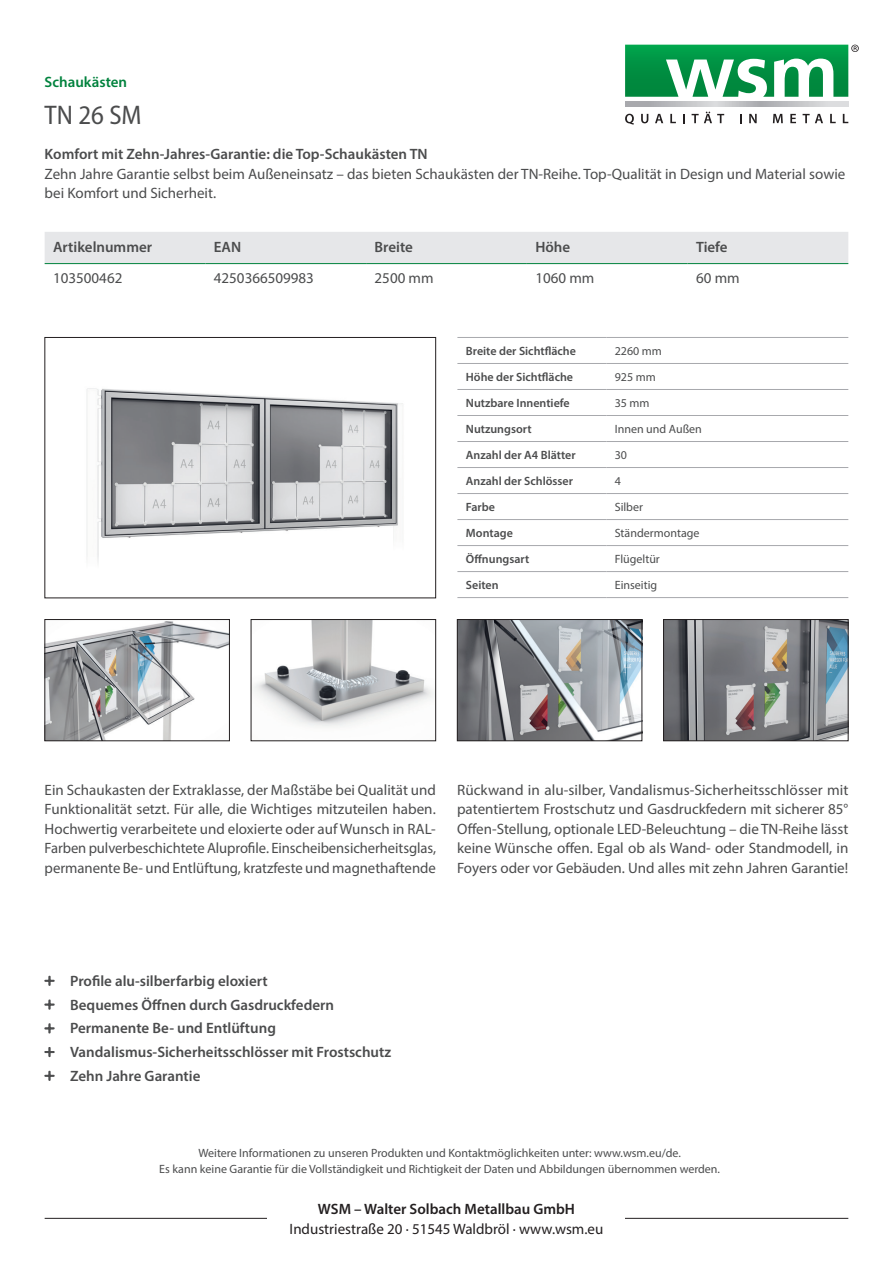
<style>
.page{position:relative;width:893px;height:1263px;background:#fff}
.page>*{position:absolute;margin:0;border:0;box-sizing:border-box;transform-origin:0 0}
.t1{font:semi-condensed 27px "Myriad Pro";color:#4b4c4d}
.t2{font:15px/19.5px "Myriad Pro";color:#4b4c4d;text-align:justify}
.t3{font:600 15px/23.7px "Myriad Pro";color:#4b4c4d}
.t4{font:15px "Myriad Pro";color:#231f20}
.t5{font:600 15px "Myriad Pro";color:#231f20}
.t6{font:600 15px "Myriad Pro";color:#00823d}
.t7{font:12px/16.5px "Myriad Pro";color:#4b4c4d;text-align:center}
.t8{font:600 12px "Myriad Pro";color:#4b4c4d}
</style>
<div class="page">
<img style="left:86px;top:388px;width:317px;height:174px">
<div style="left:45px;top:337px;width:391px;height:261px;border:1px solid #231f20"></div>
<img style="left:47px;top:621px;width:181px;height:118px">
<div style="left:45px;top:619px;width:185px;height:122px;border:1px solid #231f20"></div>
<img style="left:253px;top:621px;width:181px;height:106px">
<div style="left:251px;top:619px;width:185px;height:122px;border:1px solid #231f20"></div>
<img style="left:665px;top:621px;width:181px;height:118px">
<div style="left:663px;top:619px;width:185px;height:122px;border:1px solid #231f20"></div>
<img style="left:459px;top:621px;width:181px;height:118px">
<div style="left:457px;top:619px;width:185px;height:122px;border:1px solid #231f20"></div>
<div style="left:45px;top:232px;width:803px;height:31px;background:#e6e7e9"></div>
<hr style="left:45px;top:263px;width:160px;height:1px;background:#00823d">
<hr style="left:205px;top:263px;width:161px;height:1px;background:#00823d">
<hr style="left:366px;top:263px;width:161px;height:1px;background:#00823d">
<hr style="left:527px;top:263px;width:161px;height:1px;background:#00823d">
<hr style="left:688px;top:263px;width:160px;height:1px;background:#00823d">
<hr style="left:457px;top:337px;width:149px;height:1px;background:#a8a9ad">
<hr style="left:606px;top:337px;width:242px;height:1px;background:#a8a9ad">
<hr style="left:457px;top:363px;width:149px;height:1px;background:#a8a9ad">
<hr style="left:606px;top:363px;width:242px;height:1px;background:#a8a9ad">
<hr style="left:457px;top:389px;width:149px;height:1px;background:#a8a9ad">
<hr style="left:606px;top:389px;width:242px;height:1px;background:#a8a9ad">
<hr style="left:457px;top:415px;width:149px;height:1px;background:#a8a9ad">
<hr style="left:606px;top:415px;width:242px;height:1px;background:#a8a9ad">
<hr style="left:457px;top:441px;width:149px;height:1px;background:#a8a9ad">
<hr style="left:606px;top:441px;width:242px;height:1px;background:#a8a9ad">
<hr style="left:457px;top:467px;width:149px;height:1px;background:#a8a9ad">
<hr style="left:606px;top:467px;width:242px;height:1px;background:#a8a9ad">
<hr style="left:457px;top:493px;width:149px;height:1px;background:#a8a9ad">
<hr style="left:606px;top:493px;width:242px;height:1px;background:#a8a9ad">
<hr style="left:457px;top:519px;width:149px;height:1px;background:#a8a9ad">
<hr style="left:606px;top:519px;width:242px;height:1px;background:#a8a9ad">
<hr style="left:457px;top:545px;width:149px;height:1px;background:#a8a9ad">
<hr style="left:606px;top:545px;width:242px;height:1px;background:#a8a9ad">
<hr style="left:457px;top:571px;width:149px;height:1px;background:#a8a9ad">
<hr style="left:606px;top:571px;width:242px;height:1px;background:#a8a9ad">
<hr style="left:457px;top:597px;width:149px;height:1px;background:#a8a9ad">
<hr style="left:606px;top:597px;width:242px;height:1px;background:#a8a9ad">
<hr style="left:45px;top:1218px;width:803px;height:1px;background:#231f20">
<svg style="left:625px;top:114px;width:9px;height:11px"></svg>
<svg style="left:641px;top:114px;width:7px;height:9px"></svg>
<svg style="left:655px;top:114px;width:8px;height:9px"></svg>
<svg style="left:670px;top:114px;width:6px;height:9px"></svg>
<svg style="left:683px;top:114px;width:2px;height:9px"></svg>
<svg style="left:692px;top:112px;width:32px;height:11px"></svg>
<svg style="left:749px;top:114px;width:8px;height:9px"></svg>
<svg style="left:773px;top:114px;width:10px;height:9px"></svg>
<svg style="left:790px;top:114px;width:6px;height:9px"></svg>
<svg style="left:803px;top:114px;width:20px;height:9px"></svg>
<svg style="left:830px;top:114px;width:6px;height:9px"></svg>
<svg style="left:843px;top:114px;width:5px;height:9px"></svg>
<hr style="left:625px;top:106px;width:223px;height:1px;background:#636366">
<svg style="left:625px;top:102px;width:223px;height:4px"></svg>
<svg style="left:625px;top:45px;width:234px;height:52px"></svg>
<div style="left:268px;top:1203px;width:357px;height:30px;background:#fff"></div>
<p class="t6" style="left:45px;top:72px;width:84px">Schaukästen</p>
<h1 class="t1" style="left:45px;top:99px;width:98px">TN 26 SM</h1>
<p class="t3" style="left:45px;top:142px;width:385px">Komfort mit Zehn-Jahres-Garantie: die Top-Schaukästen TN</p>
<p class="t2" style="left:45px;top:164px;width:802px">Zehn Jahre Garantie selbst beim Außeneinsatz – das bieten Schaukästen der TN-Reihe. Top-Qualität in Design und Material sowie bei Komfort und Sicherheit.</p>
<p class="t3" style="left:53px;top:234px;width:101px">Artikelnummer</p>
<p class="t3" style="left:214px;top:234px;width:29px">EAN</p>
<p class="t3" style="left:375px;top:234px;width:40px">Breite</p>
<p class="t3" style="left:535px;top:234px;width:36px">Höhe</p>
<p class="t3" style="left:696px;top:234px;width:33px">Tiefe</p>
<p class="t2" style="left:53px;top:268px;width:71px">103500462</p>
<p class="t2" style="left:214px;top:268px;width:102px">4250366509983</p>
<p class="t2" style="left:375px;top:268px;width:60px">2500 mm</p>
<p class="t2" style="left:535px;top:268px;width:60px">1060 mm</p>
<p class="t2" style="left:696px;top:268px;width:45px">60 mm</p>
<p class="t8" style="left:466px;top:343px;width:112px">Breite der Sichtfläche</p>
<p class="t7" style="left:615px;top:342px;width:49px">2260 mm</p>
<p class="t8" style="left:466px;top:369px;width:109px">Höhe der Sichtfläche</p>
<p class="t7" style="left:615px;top:368px;width:43px">925 mm</p>
<p class="t8" style="left:466px;top:395px;width:105px">Nutzbare Innentiefe</p>
<p class="t7" style="left:615px;top:394px;width:36px">35 mm</p>
<p class="t8" style="left:466px;top:421px;width:67px">Nutzungsort</p>
<p class="t7" style="left:615px;top:420px;width:89px">Innen und Außen</p>
<p class="t8" style="left:466px;top:447px;width:111px">Anzahl der A4 Blätter</p>
<p class="t7" style="left:615px;top:446px;width:14px">30</p>
<p class="t8" style="left:466px;top:473px;width:109px">Anzahl der Schlösser</p>
<p class="t7" style="left:615px;top:472px;width:8px">4</p>
<p class="t8" style="left:466px;top:499px;width:31px">Farbe</p>
<p class="t7" style="left:615px;top:498px;width:30px">Silber</p>
<p class="t8" style="left:466px;top:525px;width:48px">Montage</p>
<p class="t7" style="left:615px;top:524px;width:86px">Ständermontage</p>
<p class="t8" style="left:466px;top:551px;width:65px">Öffnungsart</p>
<p class="t7" style="left:615px;top:550px;width:47px">Flügeltür</p>
<p class="t8" style="left:466px;top:577px;width:34px">Seiten</p>
<p class="t7" style="left:615px;top:577px;width:44px">Einseitig</p>
<p class="t2" style="left:45px;top:780px;width:393px">Ein Schaukasten der Extraklasse, der Maßstäbe bei Qualität und Funktionalität setzt. Für alle, die Wichtiges mitzuteilen haben.<br>Hochwertig verarbeitete und eloxierte oder auf Wunsch in RAL-Farben pulverbeschichtete Aluprofile. Einscheibensicherheitsglas, permanente Be- und Entlüftung, kratzfeste und magnethaftende</p>
<p class="t2" style="left:457px;top:780px;width:393px">Rückwand in alu-silber, Vandalismus-Sicherheitsschlösser mit patentiertem Frostschutz und Gasdruckfedern mit sicherer 85° Offen-Stellung, optionale LED-Beleuchtung – die TN-Reihe lässt keine Wünsche offen. Egal ob als Wand- oder Standmodell, in Foyers oder vor Gebäuden. Und alles mit zehn Jahren Garantie!</p>
<p class="t3" style="left:70px;top:968px;width:322px">Profile alu-silberfarbig eloxiert<br>Bequemes Öffnen durch Gasdruckfedern Permanente Be- und Entlüftung Vandalismus-Sicherheitsschlösser mit Frostschutz Zehn Jahre Garantie</p>
<p class="t7" style="left:159px;top:1144px;width:562px">Weitere Informationen zu unseren Produkten und Kontaktmöglichkeiten unter: www.wsm.eu/de.<br>Es kann keine Garantie für die Vollständigkeit und Richtigkeit der Daten und Abbildungen übernommen werden.</p>
<p class="t5" style="left:318px;top:1199px;width:259px">WSM – Walter Solbach Metallbau GmbH</p>
<p class="t4" style="left:290px;top:1219px;width:315px">Industriestraße 20 · 51545 Waldbröl · www.wsm.eu</p>
</div>
